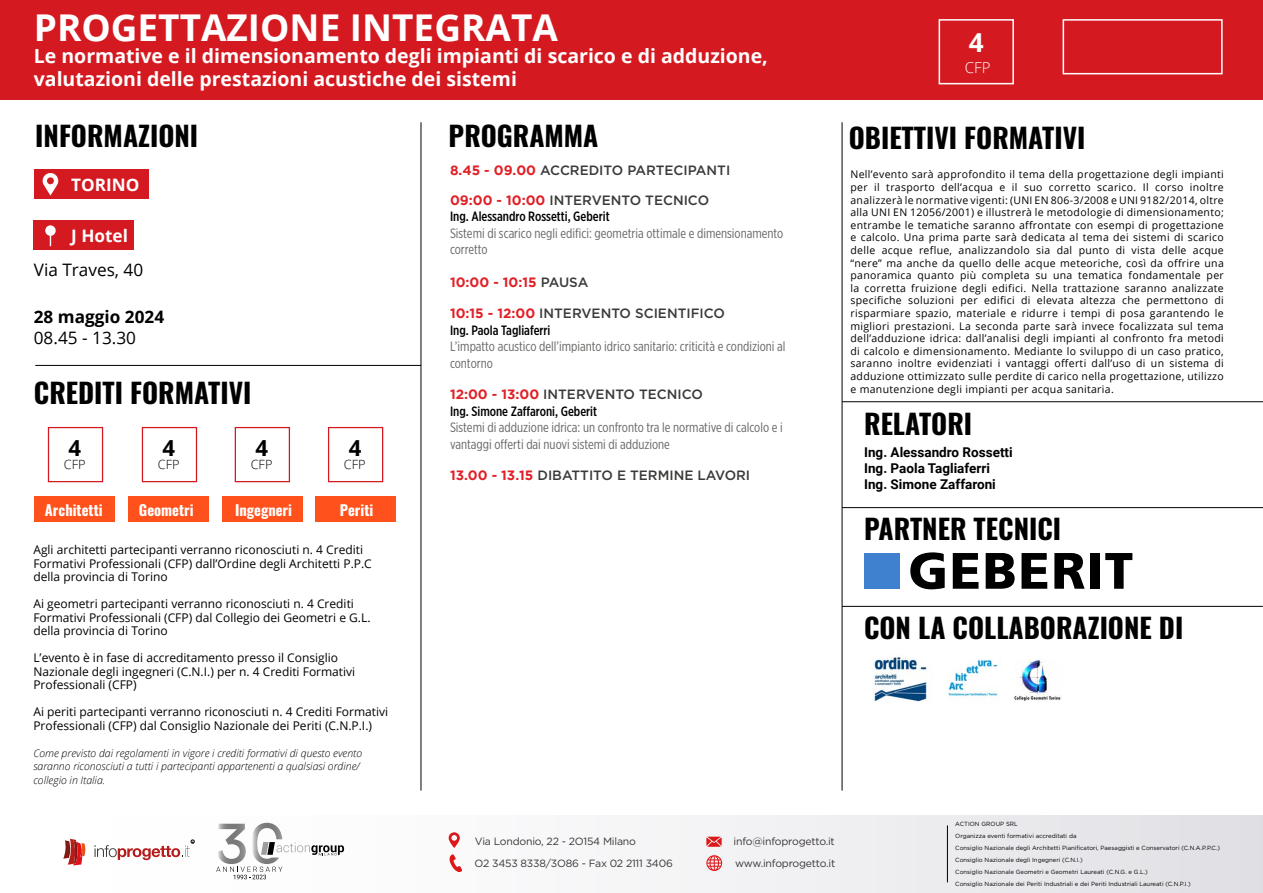
<style>
.page{position:relative;width:1263px;height:893px;background:#fff}
.page>*{position:absolute;margin:0;border:0;box-sizing:border-box;transform-origin:0 0}
.t1{font:700 36.9px "Open Sans";color:#fff}
.t2{font:700 27.6px "Oswald";color:#000}
.t3{font:700 26.1px "Open Sans";color:#fff}
.t4{font:700 22.05px "Open Sans";color:#000}
.t5{font:500 19.95px "Gotham";letter-spacing:-.01em;color:#fff}
.t6{font:700 19.5px/23.4px "Open Sans";color:#fff}
.t7{font:17.1px "Open Sans";color:#000}
.t8{font:700 17.1px "Open Sans";color:#fff}
.t9{font:700 17.1px "Open Sans";color:#000}
.t10{font:300 15px "Open Sans";color:#fff}
.t11{font:700 14.55px "Oswald";color:#fff}
.t12{font:13.5px/16.5px "Gotham X Narrow";color:#666665}
.t13{font:500 13.5px/29.4px "Gotham";color:#3a3a39}
.t14{font:500 13.5px "Gotham X Narrow";color:#000}
.t15{font:700 13.5px/16.2px "Roboto";color:#000}
.t16{font:700 13.5px "Gotham";color:#e12027}
.t17{font:300 12.75px "Open Sans";color:#000}
.t18{font:12px/13.5px "Open Sans";color:#000}
.t19{font:10.5px/12.6px "Open Sans";letter-spacing:.03em;color:#000;text-align:justify}
.t20{font:italic 300 10.5px/13.5px "Open Sans";color:#000}
.t21{font:10.5px "Gotham";letter-spacing:-.02em;color:#393535}
.t22{font:6px/12px "Gotham";color:#000}
.s1{font-weight:700;color:#e12027}
.s2{font-weight:500;color:#3a3a39}
</style>
<div class="page">
<div style="left:0;top:815px;width:1263px;height:78px;background:linear-gradient(to right,#fff,#e3e3e7)"></div>
<svg style="left:449px;top:854px;width:13px;height:18px"></svg>
<svg style="left:706px;top:855px;width:16px;height:16px"></svg>
<svg style="left:706px;top:837px;width:16px;height:10px"></svg>
<svg style="left:449px;top:832px;width:11px;height:16px"></svg>
<hr style="left:947px;top:825px;width:1px;height:57px;background:#000">
<div style="left:0;top:0;width:1263px;height:99px;background:#d41a20"></div>
<hr style="left:421px;top:122px;width:1px;height:669px;background:#000">
<hr style="left:842px;top:122px;width:1px;height:669px;background:#000">
<div style="left:34px;top:169px;width:114px;height:30px;background:#d41a20"></div>
<div style="left:34px;top:220px;width:100px;height:30px;background:#d41a20"></div>
<div style="left:128px;top:497px;width:80px;height:25px;background:#ff511c"></div>
<div style="left:34px;top:497px;width:80px;height:25px;background:#ff511c"></div>
<div style="left:222px;top:497px;width:81px;height:25px;background:#ff511c"></div>
<div style="left:315px;top:497px;width:81px;height:25px;background:#ff511c"></div>
<svg style="left:42px;top:173px;width:17px;height:23px"></svg>
<div style="left:45px;top:225px;width:11px;height:11px;background:#fff;border-radius:5px"></div>
<div style="left:142px;top:427px;width:55px;height:55px;border:1px solid #d41a20"></div>
<div style="left:48px;top:427px;width:55px;height:55px;border:1px solid #d41a20"></div>
<div style="left:235px;top:427px;width:55px;height:55px;border:1px solid #d41a20"></div>
<div style="left:328px;top:427px;width:55px;height:55px;border:1px solid #d41a20"></div>
<hr style="left:35px;top:365px;width:386px;height:1px;background:#000">
<hr style="left:842px;top:507px;width:421px;height:1px;background:#000">
<hr style="left:842px;top:606px;width:421px;height:1px;background:#000">
<hr style="left:842px;top:401px;width:421px;height:1px;background:#000">
<div style="left:938px;top:19px;width:76px;height:65px;border:2px solid #fff"></div>
<div style="left:1062px;top:19px;width:160px;height:55px;border:2px solid #fff"></div>
<svg style="left:63px;top:839px;width:24px;height:26px"></svg>
<svg style="left:95px;top:840px;width:99px;height:20px"></svg>
<svg style="left:216px;top:823px;width:128px;height:56px"></svg>
<svg style="left:910px;top:552px;width:35px;height:37px"></svg>
<svg style="left:953px;top:553px;width:25px;height:36px"></svg>
<svg style="left:986px;top:553px;width:29px;height:36px"></svg>
<svg style="left:1021px;top:553px;width:26px;height:36px"></svg>
<svg style="left:1054px;top:553px;width:30px;height:36px"></svg>
<div style="left:1090px;top:553px;width:10px;height:36px;background:#000"></div>
<svg style="left:1105px;top:553px;width:27px;height:36px"></svg>
<div style="left:864px;top:553px;width:36px;height:36px;background:#4081cf"></div>
<img style="left:948px;top:659px;width:51px;height:39px">
<img style="left:1015px;top:660px;width:46px;height:40px">
<img style="left:873px;top:657px;width:60px;height:45px">
<h1 class="t1" style="left:34px;top:2px;width:525px">PROGETTAZIONE INTEGRATA</h1>
<h3 class="t6" style="left:34px;top:44px;width:735px">Le normative e il dimensionamento degli impianti di scarico e di adduzione, valutazioni delle prestazioni acustiche dei sistemi</h3>
<h2 class="t2" style="left:35px;top:122px;width:164px">INFORMAZIONI</h2>
<h2 class="t2" style="left:449px;top:122px;width:151px">PROGRAMMA</h2>
<h2 class="t2" style="left:849px;top:123px;width:238px">OBIETTIVI FORMATIVI</h2>
<h3 class="t3" style="left:969px;top:24px;width:16px">4</h3>
<h3 class="t10" style="left:965px;top:57px;width:27px">CFP</h3>
<h3 class="t5" style="left:562px;top:56px;width:141px">PROGRAMMA</h3>
<h3 class="t8" style="left:71px;top:173px;width:70px">TORINO</h3>
<h3 class="t8" style="left:71px;top:224px;width:58px">J Hotel</h3>
<h3 class="t7" style="left:34px;top:258px;width:111px">Via Traves, 40</h3>
<h3 class="t9" style="left:34px;top:305px;width:132px">28 maggio 2024</h3>
<h3 class="t7" style="left:34px;top:326px;width:104px">08.45 - 13.30</h3>
<h2 class="t2" style="left:34px;top:378px;width:219px">CREDITI FORMATIVI</h2>
<h3 class="t4" style="left:69px;top:433px;width:14px">4</h3>
<h3 class="t4" style="left:163px;top:433px;width:14px">4</h3>
<h3 class="t4" style="left:255px;top:433px;width:14px">4</h3>
<h3 class="t4" style="left:349px;top:433px;width:14px">4</h3>
<p class="t17" style="left:64px;top:456px;width:23px">CFP</p>
<p class="t17" style="left:158px;top:456px;width:23px">CFP</p>
<p class="t17" style="left:251px;top:456px;width:23px">CFP</p>
<p class="t17" style="left:344px;top:456px;width:23px">CFP</p>
<h3 class="t11" style="left:45px;top:503px;width:59px">Architetti</h3>
<h3 class="t11" style="left:139px;top:503px;width:56px">Geometri</h3>
<h3 class="t11" style="left:235px;top:503px;width:58px">Ingegneri</h3>
<h3 class="t11" style="left:340px;top:503px;width:35px">Periti</h3>
<p class="t18" style="left:33px;top:543px;width:340px">Agli architetti partecipanti verranno riconosciuti n. 4 Crediti<br>Formativi Professionali (CFP) dall’Ordine degli Architetti P.P.C della provincia di Torino</p>
<p class="t18" style="left:33px;top:597px;width:339px">Ai geometri partecipanti verranno riconosciuti n. 4 Crediti<br>Formativi Professionali (CFP) dal Collegio dei Geometri e G.L. della provincia di Torino</p>
<p class="t18" style="left:33px;top:651px;width:323px">L’evento è in fase di accreditamento presso il Consiglio<br>Nazionale degli ingegneri (C.N.I.) per n. 4 Crediti Formativi<br>Professionali (CFP)</p>
<p class="t18" style="left:33px;top:705px;width:356px">Ai periti partecipanti verranno riconosciuti n. 4 Crediti Formativi<br>Professionali (CFP) dal Consiglio Nazionale dei Periti (C.N.P.I.)</p>
<p class="t20" style="left:33px;top:746px;width:330px">Come previsto dai regolamenti in vigore i crediti formativi di questo evento saranno riconosciuti a tutti i partecipanti appartenenti a qualsiasi ordine/ collegio in Italia.</p>
<p class="t13" style="left:450px;top:156px;width:282px"><span class="s1">8.45 - 09.00</span> ACCREDITO PARTECIPANTI<br><span class="s1">09:00 - 10:00</span> INTERVENTO TECNICO</p>
<p class="t14" style="left:450px;top:208px;width:161px">Ing. Alessandro Rossetti, Geberit</p>
<p class="t12" style="left:450px;top:224px;width:335px">Sistemi di scarico negli edifici: geometria ottimale e dimensionamento corretto</p>
<p class="t16" style="left:450px;top:275px;width:140px">10:00 - 10:15 <span class="s2">PAUSA</span></p>
<p class="t13" style="left:450px;top:299px;width:276px"><span class="s1">10:15 - 12:00</span> INTERVENTO SCIENTIFICO</p>
<p class="t14" style="left:450px;top:322px;width:102px">Ing. Paola Tagliaferri</p>
<p class="t12" style="left:450px;top:338px;width:337px">L’impatto acustico dell’impianto idrico sanitario: criticità e condizioni al contorno</p>
<p class="t13" style="left:450px;top:379px;width:254px"><span class="s1">12:00 - 13:00</span> INTERVENTO TECNICO</p>
<p class="t14" style="left:450px;top:403px;width:149px">Ing. Simone Zaffaroni, Geberit</p>
<p class="t12" style="left:450px;top:419px;width:334px">Sistemi di adduzione idrica: un confronto tra le normative di calcolo e i vantaggi offerti dai nuovi sistemi di adduzione</p>
<p class="t13" style="left:450px;top:460px;width:302px"><span class="s1">13.00 - 13.15</span> DIBATTITO E TERMINE LAVORI</p>
<p class="t19" style="left:850px;top:168px;width:375px">Nell’evento sarà approfondito il tema della progettazione degli impianti per il trasporto dell’acqua e il suo corretto scarico. Il corso inoltre analizzerà le normative vigenti: (UNI EN 806-3/2008 e UNI 9182/2014, oltre alla UNI EN 12056/2001) e illustrerà le metodologie di dimensionamento; entrambe le tematiche saranno affrontate con esempi di progettazione e calcolo. Una prima parte sarà dedicata al tema dei sistemi di scarico delle acque reflue, analizzandolo sia dal punto di vista delle acque “nere” ma anche da quello delle acque meteoriche, così da offrire una panoramica quanto più completa su una tematica fondamentale per la corretta fruizione degli edifici. Nella trattazione saranno analizzate specifiche soluzioni per edifici di elevata altezza che permettono di risparmiare spazio, materiale e ridurre i tempi di posa garantendo le migliori prestazioni. La seconda parte sarà invece focalizzata sul tema dell’adduzione idrica: dall’analisi degli impianti al confronto fra metodi di calcolo e dimensionamento. Mediante lo sviluppo di un caso pratico, saranno inoltre evidenziati i vantaggi offerti dall’uso di un sistema di adduzione ottimizzato sulle perdite di carico nella progettazione, utilizzo e manutenzione degli impianti per acqua sanitaria.</p>
<h2 class="t2" style="left:864px;top:409px;width:109px">RELATORI</h2>
<p class="t15" style="left:864px;top:443px;width:150px">Ing. Alessandro Rossetti<br>Ing. Paola Tagliaferri<br>Ing. Simone Zaffaroni</p>
<h2 class="t2" style="left:864px;top:515px;width:199px">PARTNER TECNICI</h2>
<h2 class="t2" style="left:864px;top:613px;width:321px">CON LA COLLABORAZIONE DI</h2>
<p class="t21" style="left:475px;top:834px;width:163px">Via Londonio, 22 - 2O154 Milano</p>
<p class="t21" style="left:734px;top:835px;width:103px">info@infoprogetto.it</p>
<p class="t21" style="left:474px;top:857px;width:200px">O2 3453 8338/3O86 - Fax 02 2111 3406</p>
<p class="t21" style="left:735px;top:856px;width:102px">www.infoprogetto.it</p>
<p class="t22" style="left:955px;top:817px;width:266px">ACTION GROUP SRL<br>Organizza eventi formativi accreditati da<br>Consiglio Nazionale degli Architetti Pianificatori, Paesaggisti e Conservatori (C.N.A.P.P.C.)<br>Consiglio Nazionale degli Ingegneri (C.N.I.)<br>Consiglio Nazionale Geometri e Geometri Laureati (C.N.G. e G.L.)<br>Consiglio Nazionale dei Periti Industriali e dei Periti Industriali Laureati (C.N.P.I.)</p>
</div>
